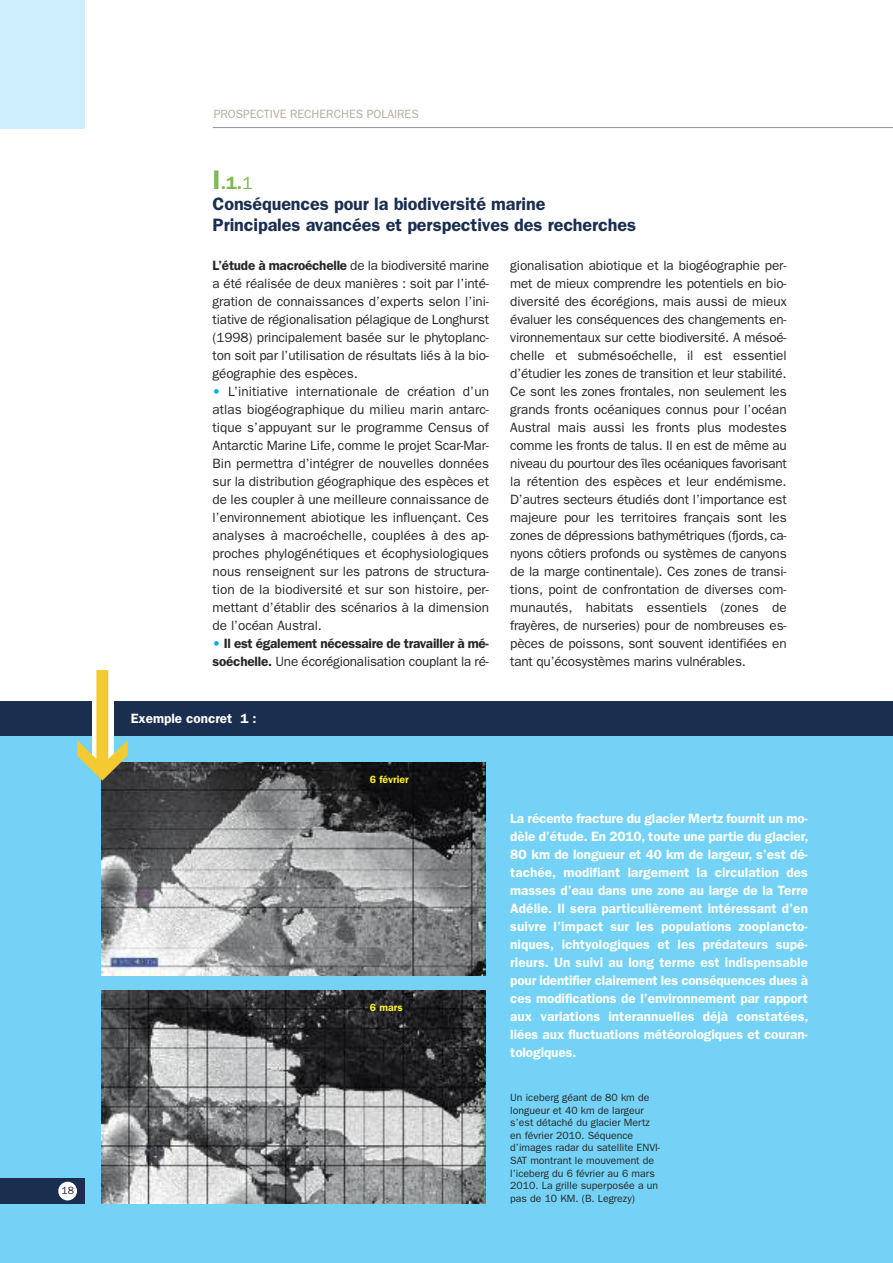
<style>
.page{position:relative;width:893px;height:1263px;background:#fff}
.page>*{position:absolute;margin:0;border:0;box-sizing:border-box;transform-origin:0 0}
.t1{font:600 18px/21px "Franklin Gothic";letter-spacing:-.005em;color:#1a2e4f}
.t2{font:13.5px/18px "Franklin Gothic";letter-spacing:-.01em;color:#272627;text-align:justify}
.t3{font:600 13.5px/18px "Franklin Gothic";letter-spacing:-.005em;color:#fff;text-align:justify}
.t4{font:600 13.5px/18px "Franklin Gothic";letter-spacing:-.02em;color:#272627}
.t5{font:12px "Franklin Gothic";color:#b6aba1}
.t6{font:10.5px/12.6px "Franklin Gothic";color:#272627}
.t7{font:600 10.5px "Franklin Gothic";color:#fff12a}
.s1{font-size:27px;color:#7fba52}
.s2{color:#7fba52}
.s3{font-weight:400;color:#7fba52}
.s4{font-weight:600}
.s5{font-weight:800;color:#00aded}
.s6{font-weight:400}
</style>
<div class="page">
<div style="left:0;top:731px;width:893px;height:532px;background:#73d2f5"></div>
<img style="left:102px;top:762px;width:384px;height:213px">
<img style="left:102px;top:990px;width:384px;height:213px">
<hr style="left:213px;top:127px;width:680px;height:1px;background:#939393">
<div style="left:0;top:0;width:85px;height:129px;background:#cceffb"></div>
<div style="left:0;top:1178px;width:85px;height:25px;background:#1a2e4f"></div>
<div style="left:58px;top:1182px;width:19px;height:18px;background:#fff;border-radius:50%"></div>
<div style="left:0;top:702px;width:893px;height:34px;background:#1a2e4f"></div>
<svg style="left:77px;top:670px;width:51px;height:111px"></svg>
<p class="t6" style="left:62px;top:1185px;width:14px">18</p>
<p class="t5" style="left:214px;top:110px;width:207px">PROSPECTIVE RECHERCHES POLAIRES</p>
<p class="t1" style="left:213px;top:173px;width:425px"><span class="s1">I</span><span class="s2">.1.</span><span class="s3">1<br></span>Conséquences pour la biodiversité marine<br>Principales avancées et perspectives des recherches</p>
<p class="t2" style="left:213px;top:257px;width:278px"><span class="s4">L’étude à macroéchelle</span> de la biodiversité marine a été réalisée de deux manières : soit par l’inté&shy;gration de connaissances d’experts selon l’ini&shy;tiative de régionalisation pélagique de Longhurst (1998) principalement basée sur le phytoplanc&shy;ton soit par l’utilisation de résultats liés à la bio&shy;géographie des espèces.</p>
<p class="t2" style="left:213px;top:383px;width:278px"><span class="s5">•</span> L’initiative internationale de création d’un atlas biogéographique du milieu marin antarc&shy;tique s’appuyant sur le programme Census of Antarctic Marine Life, comme le projet Scar-Mar-Bin permettra d’intégrer de nouvelles données sur la distribution géographique des espèces et de les coupler à une meilleure connaissance de l’environnement abiotique les influençant. Ces analyses à macroéchelle, couplées à des ap&shy;proches phylogénétiques et écophysiologiques nous renseignent sur les patrons de structura&shy;tion de la biodiversité et sur son histoire, per&shy;mettant d’établir des scénarios à la dimension de l’océan Austral.</p>
<p class="t4" style="left:213px;top:636px;width:278px"><span class="s5">•</span> Il est également nécessaire de travailler à mé&shy;soéchelle. <span class="s6">Une écorégionalisation couplant la ré-</span></p>
<p class="t3" style="left:131px;top:710px;width:127px">Exemple concret 1 :</p>
<p class="t7" style="left:370px;top:776px;width:40px">6 février</p>
<p class="t7" style="left:370px;top:1003px;width:34px">6 mars</p>
<p class="t2" style="left:510px;top:257px;width:278px">gionalisation abiotique et la biogéographie per&shy;met de mieux comprendre les potentiels en bio&shy;diversité des écorégions, mais aussi de mieux évaluer les conséquences des changements en&shy;vironnementaux sur cette biodiversité. A mésoé&shy;chelle et submésoéchelle, il est essentiel d’étudier les zones de transition et leur stabilité.<br>Ce sont les zones frontales, non seulement les grands fronts océaniques connus pour l’océan Austral mais aussi les fronts plus modestes comme les fronts de talus. Il en est de même au niveau du pourtour des îles océaniques favorisant la rétention des espèces et leur endémisme.<br>D’autres secteurs étudiés dont l’importance est majeure pour les territoires français sont les zones de dépressions bathymétriques (fjords, ca&shy;nyons côtiers profonds ou systèmes de canyons de la marge continentale). Ces zones de transi&shy;tions, point de confrontation de diverses com&shy;munautés, habitats essentiels (zones de frayères, de nurseries) pour de nombreuses es&shy;pèces de poissons, sont souvent identifiées en tant qu’écosystèmes marins vulnérables.</p>
<p class="t3" style="left:510px;top:810px;width:300px">La récente fracture du glacier Mertz fournit un mo&shy;dèle d’étude. En 2010, toute une partie du glacier, 8O km de longueur et 40 km de largeur, s’est dé&shy;tachée, modifiant largement la circulation des masses d’eau dans une zone au large de la Terre Adélie. Il sera particulièrement intéressant d’en suivre l’impact sur les populations zooplancto&shy;niques, ichtyologiques et les prédateurs supé&shy;rieurs. Un suivi au long terme est indispensable pour identifier clairement les conséquences dues à ces modifications de l’environnement par rapport aux variations interannuelles déjà constatées, liées aux fluctuations météorologiques et couran&shy;tologiques.</p>
<p class="t6" style="left:510px;top:1092px;width:152px">Un iceberg géant de 80 km de longueur et 40 km de largeur s’est détaché du glacier Mertz en février 2010. Séquence d’images radar du satellite ENVI-<br>SAT montrant le mouvement de l’iceberg du 6 février au 6 mars<br>2010. La grille superposée a un pas de 10 KM. (B. Legrezy)</p>
</div>
